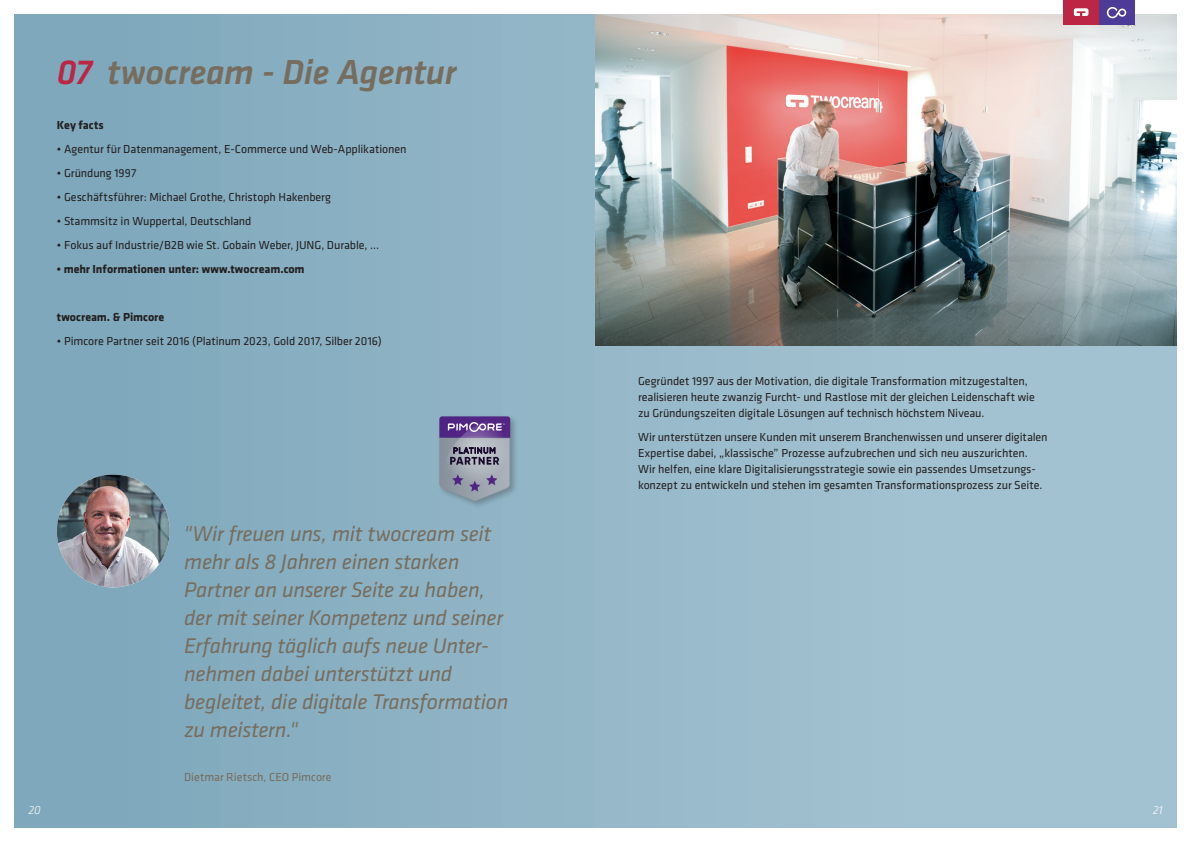
<style>
.page{position:relative;width:1191px;height:842px;background:#fff}
.page>*{position:absolute;margin:0;border:0;box-sizing:border-box;transform-origin:0 0}
.t1{font:italic 500 36px "Klavika";letter-spacing:-.01em;color:#776d5e}
.t2{font:italic 22px/28px "Klavika";letter-spacing:-.015em;color:#776d5e}
.t3{font:12px/16px "Klavika";letter-spacing:-.01em;color:#231f20}
.t4{font:700 12px "Klavika";letter-spacing:-.005em;color:#231f20}
.t5{font:12px "Klavika";letter-spacing:-.005em;color:#776d5e}
.t6{font:italic 300 12px "Klavika";color:#fff}
.s1{color:#bc2544}
</style>
<div class="page">
<div style="left:14px;top:14px;width:1162px;height:814px;background:linear-gradient(to right,#7da7bb,#aac7d5)"></div>
<img style="left:595px;top:14px;width:581px;height:332px">
<div style="left:437px;top:414px;width:82px;height:95px;background:#231f20;opacity:.3"></div>
<div style="left:439px;top:416px;width:71px;height:22px;background:#512583"></div>
<svg style="left:441px;top:423px;width:67px;height:15px"></svg>
<svg style="left:448px;top:422px;width:56px;height:10px"></svg>
<svg style="left:439px;top:438px;width:71px;height:63px;background:#9096a5"></svg>
<div style="left:1063px;top:0;width:35px;height:25px;background:#bc2544"></div>
<svg style="left:1074px;top:9px;width:14px;height:7px"></svg>
<div style="left:1098px;top:0;width:36px;height:25px;background:#4d3b98"></div>
<svg style="left:1106px;top:7px;width:20px;height:11px"></svg>
<img style="left:57px;top:475px;width:113px;height:112px;border-radius:56px">
<h1 class="t1" style="left:57px;top:48px;width:401px"><span class="s1">07</span> twocream - Die Agentur</h1>
<p class="t4" style="left:57px;top:117px;width:48px">Key facts</p>
<p class="t3" style="left:57px;top:141px;width:351px">• Agentur für Datenmanagement, E-Commerce und Web-Applikationen</p>
<p class="t3" style="left:57px;top:165px;width:81px">• Gründung 1997</p>
<p class="t3" style="left:57px;top:189px;width:276px">• Geschäftsführer: Michael Grothe, Christoph Hakenberg</p>
<p class="t3" style="left:57px;top:213px;width:196px">• Stammsitz in Wuppertal, Deutschland</p>
<p class="t3" style="left:57px;top:237px;width:324px">• Fokus auf Industrie/B2B wie St. Gobain Weber, JUNG, Durable, ...</p>
<p class="t4" style="left:57px;top:261px;width:249px">• mehr Informationen unter: www.twocream.com</p>
<p class="t4" style="left:57px;top:309px;width:109px">twocream. &amp; Pimcore</p>
<p class="t3" style="left:57px;top:333px;width:326px">• Pimcore Partner seit 2016 (Platinum 2023, Gold 2017, Silber 2016)</p>
<p class="t2" style="left:184px;top:520px;width:326px">"Wir freuen uns, mit twocream seit mehr als 8 Jahren einen starken<br>Partner an unserer Seite zu haben, der mit seiner Kompetenz und seiner<br>Erfahrung täglich aufs neue Unter-- nehmen dabei unterstützt und begleitet, die digitale Transformation zu meistern."</p>
<p class="t5" style="left:184px;top:769px;width:149px">Dietmar Rietsch, CEO Pimcore</p>
<p class="t3" style="left:638px;top:373px;width:398px">Gegründet 1997 aus der Motivation, die digitale Transformation mitzugestalten, realisieren heute zwanzig Furcht- und Rastlose mit der gleichen Leidenschaft wie zu Gründungszeiten digitale Lösungen auf technisch höchstem Niveau.</p>
<p class="t3" style="left:638px;top:429px;width:411px">Wir unterstützen unsere Kunden mit unserem Branchenwissen und unserer digitalen Expertise dabei, „klassische” Prozesse aufzubrechen und sich neu auszurichten.<br>Wir helfen, eine klare Digitalisierungsstrategie sowie ein passendes Umsetzungs&shy;konzept zu entwickeln und stehen im gesamten Transformationsprozess zur Seite.</p>
<p class="t6" style="left:28px;top:803px;width:14px">20</p>
<p class="t6" style="left:1153px;top:803px;width:11px">21</p>
</div>
